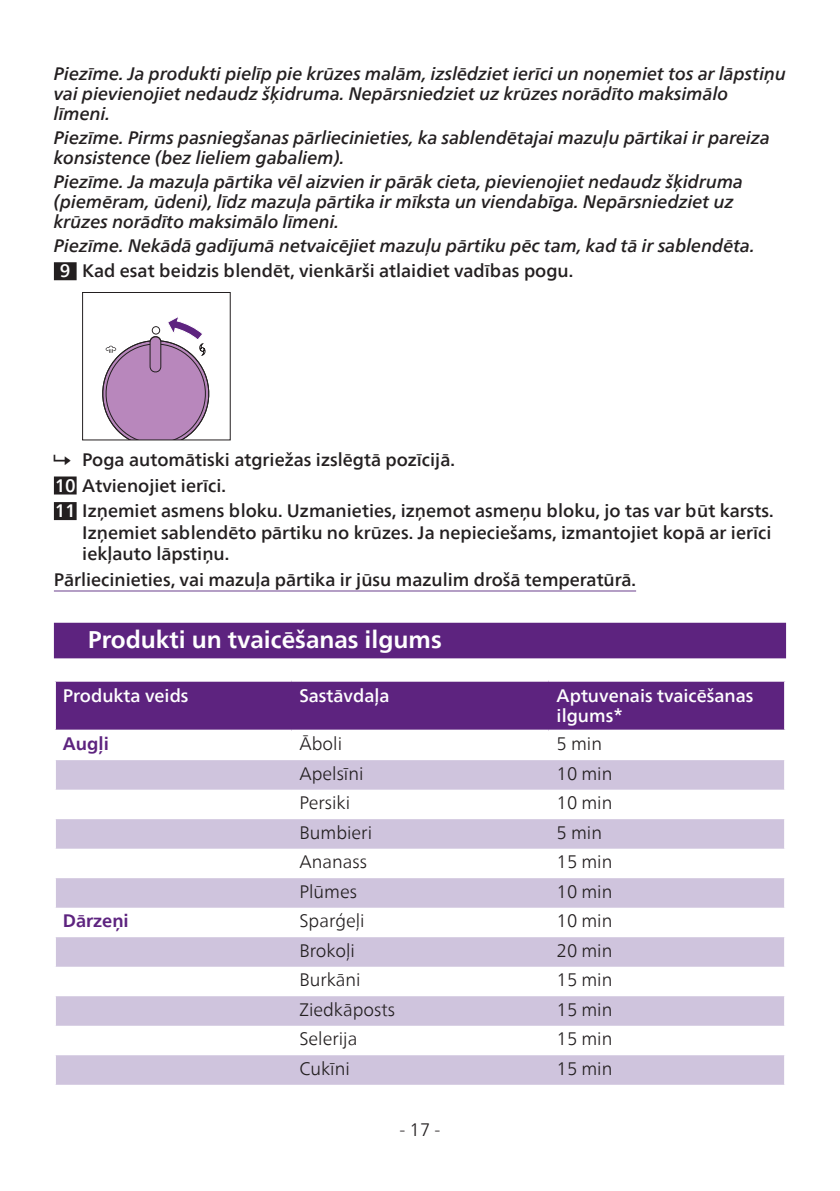
<style>
.page{position:relative;width:840px;height:1191px;background:#fff}
.page>*{position:absolute;margin:0;border:0;box-sizing:border-box;transform-origin:0 0}
.heading1{font:700 24px "Neue Frutiger World";color:#fff}
.actionlist-item-note{font:italic 500 18px/20px "Neue Frutiger World";color:#231f20}
.actionlist-item-para{font:500 18px/21.6px "Neue Frutiger World";color:#231f20;text-align:justify}
.chapter-table-rowodd{font:300 18px "Neue Frutiger World";color:#231f20}
.chapter-table-roweve{font:300 18px "Neue Frutiger World";color:#231f20}
.actionlist-item-warn{font:500 18px "Neue Frutiger World";color:#231f20}
.chapter-table-rowhea{font:500 18px/20px "Neue Frutiger World";color:#fff}
.chapter-table-roweve-2{font:700 18px "Neue Frutiger World";color:#5d237f}
.s1{color:#fff}
</style>
<div class="page">
<div style="left:54px;top:262px;width:23px;height:18px;background:#231f20"></div>
<div style="left:54px;top:476px;width:23px;height:18px;background:#231f20"></div>
<div style="left:54px;top:502px;width:23px;height:18px;background:#231f20"></div>
<hr style="left:54px;top:590px;width:581px;height:2px;background:#9c7fb3">
<div style="left:54px;top:623px;width:731px;height:35px;background:#5d237f"></div>
<svg style="left:102px;top:317px;width:108px;height:121px"></svg>
<div style="left:82px;top:292px;width:148px;height:148px;border:1px solid #231f20"></div>
<div style="left:56px;top:681px;width:727px;height:48px;background:#5d237f"></div>
<svg style="left:56px;top:760px;width:727px;height:324px;fill:#cfc4dd"></svg>
<p class="actionlist-item-note" style="left:54px;top:63px;width:733px">Piezīme. Ja produkti pielīp pie krūzes malām, izslēdziet ierīci un noņemiet tos ar lāpstiņu vai pievienojiet nedaudz šķidruma. Nepārsniedziet uz krūzes norādīto maksimālo līmeni.</p>
<p class="actionlist-item-note" style="left:54px;top:127px;width:717px">Piezīme. Pirms pasniegšanas pārliecinieties, ka sablendētajai mazuļu pārtikai ir pareiza konsistence (bez lieliem gabaliem).</p>
<p class="actionlist-item-note" style="left:54px;top:171px;width:690px">Piezīme. Ja mazuļa pārtika vēl aizvien ir pārāk cieta, pievienojiet nedaudz šķidruma (piemēram, ūdeni), līdz mazuļa pārtika ir mīksta un viendabīga. Nepārsniedziet uz krūzes norādīto maksimālo līmeni.</p>
<p class="actionlist-item-note" style="left:54px;top:235px;width:701px">Piezīme. Nekādā gadījumā netvaicējiet mazuļu pārtiku pēc tam, kad tā ir sablendēta.</p>
<p class="actionlist-item-para" style="left:60px;top:260px;width:514px"><span class="s1">9</span> Kad esat beidzis blendēt, vienkārši atlaidiet vadības pogu.</p>
<p class="actionlist-item-para" style="left:82px;top:449px;width:374px">Poga automātiski atgriežas izslēgtā pozīcijā.</p>
<p class="actionlist-item-para" style="left:55px;top:474px;width:173px"><span class="s1">10</span> Atvienojiet ierīci.</p>
<p class="actionlist-item-para" style="left:82px;top:500px;width:692px;text-indent:-28px"><span class="s1">11</span> Izņemiet asmens bloku. Uzmanieties, izņemot asmeņu bloku, jo tas var būt karsts.<br>Izņemiet sablendēto pārtiku no krūzes. Ja nepieciešams, izmantojiet kopā ar ierīci iekļauto lāpstiņu.</p>
<p class="actionlist-item-warn" style="left:54px;top:564px;width:583px">Pārliecinieties, vai mazuļa pārtika ir jūsu mazulim drošā temperatūrā.</p>
<p class="heading1" style="left:88px;top:618px;width:355px">Produkti un tvaicēšanas ilgums</p>
<p class="chapter-table-rowhea" style="left:63px;top:685px;width:127px">Produkta veids</p>
<p class="chapter-table-rowhea" style="left:299px;top:685px;width:92px">Sastāvdaļa</p>
<p class="chapter-table-rowhea" style="left:556px;top:685px;width:198px">Aptuvenais tvaicēšanas ilgums*</p>
<p class="chapter-table-roweve-2" style="left:63px;top:728px;width:47px">Augļi</p>
<p class="chapter-table-roweve" style="left:299px;top:730px;width:44px">Āboli</p>
<p class="chapter-table-roweve" style="left:556px;top:730px;width:47px">5 min</p>
<p class="chapter-table-rowodd" style="left:299px;top:759px;width:66px">Apelsīni</p>
<p class="chapter-table-rowodd" style="left:556px;top:759px;width:57px">10 min</p>
<p class="chapter-table-roweve" style="left:299px;top:789px;width:52px">Persiki</p>
<p class="chapter-table-roweve" style="left:556px;top:789px;width:57px">10 min</p>
<p class="chapter-table-rowodd" style="left:299px;top:818px;width:74px">Bumbieri</p>
<p class="chapter-table-rowodd" style="left:556px;top:818px;width:47px">5 min</p>
<p class="chapter-table-roweve" style="left:299px;top:848px;width:69px">Ananass</p>
<p class="chapter-table-roweve" style="left:556px;top:848px;width:57px">15 min</p>
<p class="chapter-table-rowodd" style="left:299px;top:877px;width:59px">Plūmes</p>
<p class="chapter-table-rowodd" style="left:556px;top:877px;width:57px">10 min</p>
<p class="chapter-table-roweve-2" style="left:63px;top:905px;width:67px">Dārzeņi</p>
<p class="chapter-table-roweve" style="left:299px;top:907px;width:67px">Sparģeļi</p>
<p class="chapter-table-roweve" style="left:556px;top:907px;width:57px">10 min</p>
<p class="chapter-table-rowodd" style="left:299px;top:936px;width:57px">Brokoļi</p>
<p class="chapter-table-rowodd" style="left:556px;top:936px;width:57px">20 min</p>
<p class="chapter-table-roweve" style="left:299px;top:966px;width:63px">Burkāni</p>
<p class="chapter-table-roweve" style="left:556px;top:966px;width:57px">15 min</p>
<p class="chapter-table-rowodd" style="left:299px;top:995px;width:97px">Ziedkāposts</p>
<p class="chapter-table-rowodd" style="left:556px;top:995px;width:57px">15 min</p>
<p class="chapter-table-roweve" style="left:299px;top:1025px;width:59px">Selerija</p>
<p class="chapter-table-roweve" style="left:556px;top:1025px;width:57px">15 min</p>
<p class="chapter-table-rowodd" style="left:299px;top:1054px;width:52px">Cukīni</p>
<p class="chapter-table-rowodd" style="left:556px;top:1054px;width:57px">15 min</p>
<p class="chapter-table-rowodd" style="left:399px;top:1115px;width:42px">- 17 -</p>
</div>
